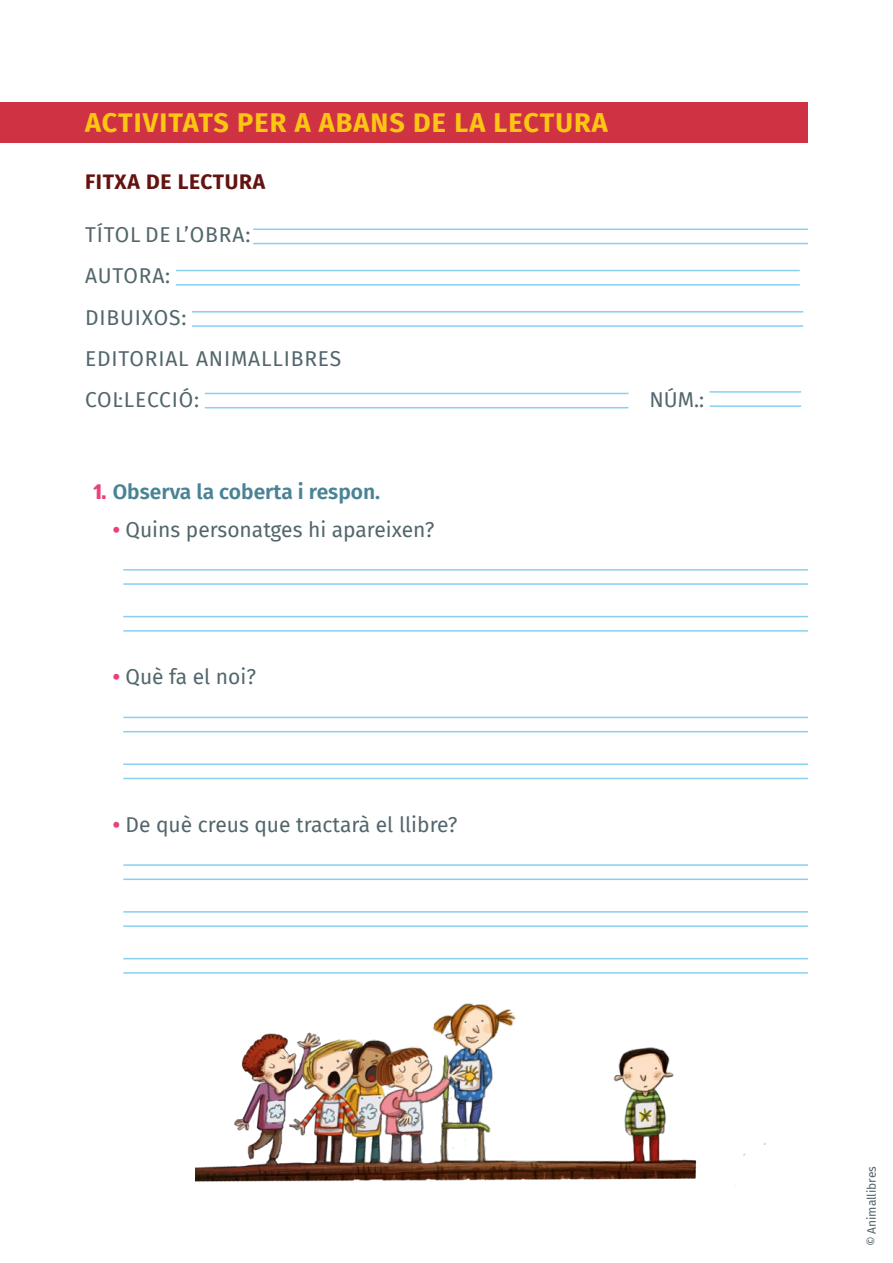
<style>
.page{position:relative;width:893px;height:1263px;background:#fff}
.page>*{position:absolute;margin:0;border:0;box-sizing:border-box;transform-origin:0 0}
.t1{font:700 27px "Fira Sans";letter-spacing:.04em;color:#fdc612}
.t2{font:21px "Fira Sans";color:#52666c}
.t3{font:21px/41.2px "Fira Sans";letter-spacing:.04em;color:#52666c}
.t4{font:600 21px "Fira Sans";color:#4a8396}
.t5{font:700 21px "Fira Sans";letter-spacing:.03em;color:#651310}
.t6{font:12px "Fira Sans";letter-spacing:-.01em;color:#52666c}
.s1{font-family:"Block Berthold";font-weight:400;font-stretch:condensed;color:#e94278}
.s2{font-weight:700;color:#e94278}
</style>
<div class="page">
<div style="left:0;top:102px;width:808px;height:41px;background:#cf3243"></div>
<hr style="left:123px;top:569px;width:685px;height:1px;background:#86d0f0">
<hr style="left:123px;top:583px;width:685px;height:2px;background:#86d0f0">
<hr style="left:123px;top:616px;width:685px;height:1px;background:#86d0f0">
<hr style="left:123px;top:630px;width:685px;height:2px;background:#86d0f0">
<hr style="left:123px;top:717px;width:685px;height:1px;background:#86d0f0">
<hr style="left:123px;top:731px;width:685px;height:1px;background:#86d0f0">
<hr style="left:123px;top:763px;width:685px;height:2px;background:#86d0f0">
<hr style="left:123px;top:778px;width:685px;height:1px;background:#86d0f0">
<hr style="left:123px;top:864px;width:685px;height:2px;background:#86d0f0">
<hr style="left:123px;top:878px;width:685px;height:2px;background:#86d0f0">
<hr style="left:123px;top:911px;width:685px;height:2px;background:#86d0f0">
<hr style="left:123px;top:925px;width:685px;height:2px;background:#86d0f0">
<hr style="left:123px;top:958px;width:685px;height:1px;background:#86d0f0">
<hr style="left:123px;top:972px;width:685px;height:2px;background:#86d0f0">
<hr style="left:253px;top:229px;width:555px;height:1px;background:#86d0f0">
<hr style="left:253px;top:243px;width:555px;height:1px;background:#86d0f0">
<hr style="left:176px;top:270px;width:624px;height:1px;background:#86d0f0">
<hr style="left:176px;top:284px;width:624px;height:2px;background:#86d0f0">
<hr style="left:192px;top:311px;width:611px;height:2px;background:#86d0f0">
<hr style="left:192px;top:325px;width:611px;height:2px;background:#86d0f0">
<hr style="left:205px;top:393px;width:423px;height:1px;background:#86d0f0">
<hr style="left:205px;top:407px;width:423px;height:1px;background:#86d0f0">
<hr style="left:710px;top:391px;width:91px;height:2px;background:#86d0f0">
<hr style="left:710px;top:405px;width:91px;height:2px;background:#86d0f0">
<img style="left:196px;top:925px;width:595px;height:261px">
<p class="t1" style="left:85px;top:99px;width:524px">ACTIVITATS PER A ABANS DE LA LECTURA</p>
<p class="t5" style="left:85px;top:164px;width:182px">FITXA DE LECTURA</p>
<p class="t3" style="left:85px;top:214px;width:258px">TÍTOL DE L’OBRA:<br>AUTORA:<br>DIBUIXOS:<br>EDITORIAL ANIMALLIBRES<br>COL·LECCIÓ:</p>
<p class="t4" style="left:93px;top:475px;width:289px"><span class="s1">1.</span> Observa la coberta i respon.</p>
<p class="t2" style="left:113px;top:513px;width:323px"><span class="s2">•</span> Quins personatges hi apareixen?</p>
<p class="t2" style="left:649px;top:384px;width:56px">NÚM.:</p>
<p class="t2" style="left:113px;top:661px;width:145px"><span class="s2">•</span> Què fa el noi?</p>
<p class="t2" style="left:113px;top:808px;width:346px"><span class="s2">•</span> De què creus que tractarà el llibre?</p>
<p class="t6" style="left:863px;top:1246px;width:81px;rotate:-90deg">© Animallibres</p>
</div>
